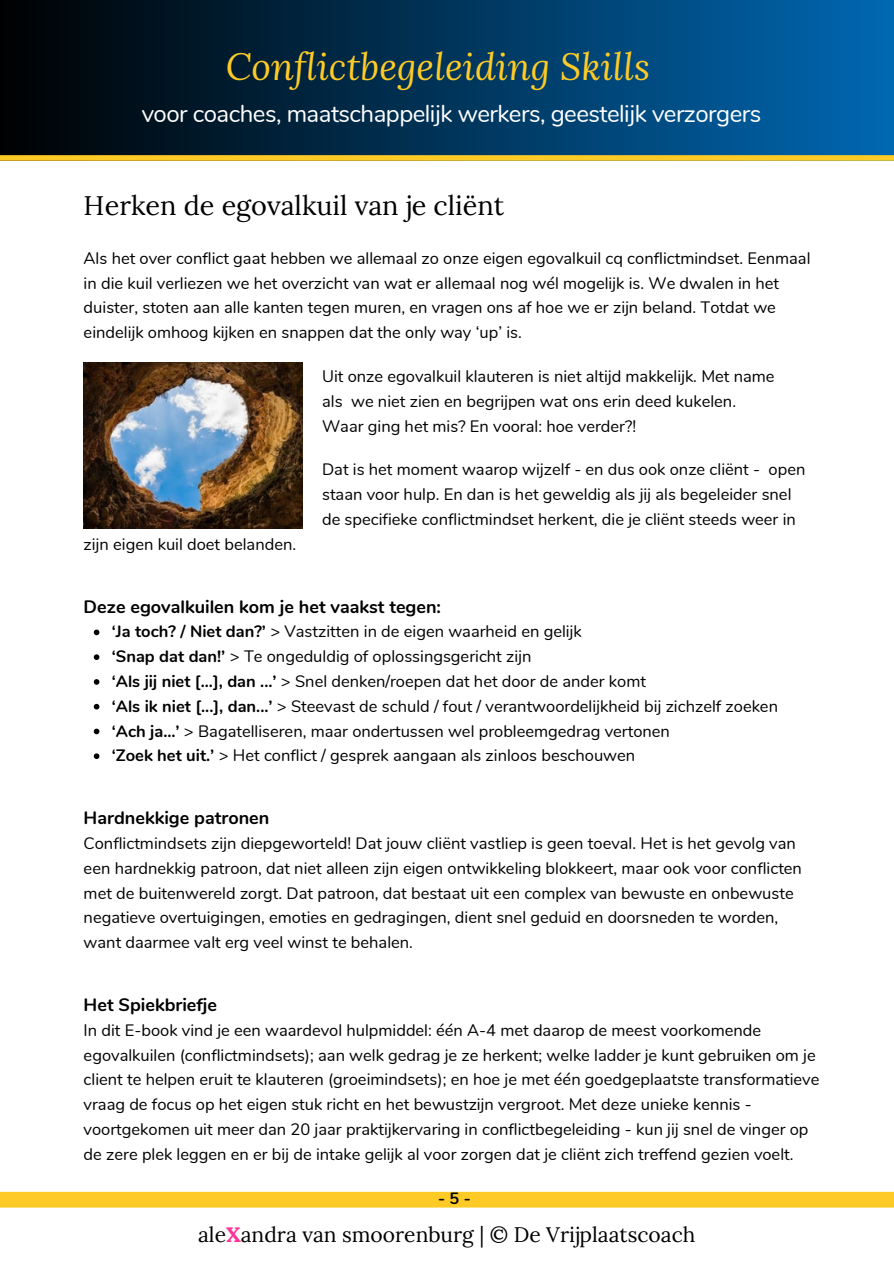
<style>
.page{position:relative;width:894px;height:1264px;background:#fff}
.page>*{position:absolute;margin:0;border:0;box-sizing:border-box;transform-origin:0 0}
.t1{font:italic 37.35px "Lora";color:#fecb26}
.t2{font:27px "Lora";color:#000}
.t3{font:24px "Nunito";letter-spacing:-.02em;color:#fff}
.t4{font:21px "Lora";color:#010101}
.t5{font:700 18px "Nunito";color:#000}
.t6{font:18px "Nunito";color:#fff}
.t7{font:16.5px/24.8px "Nunito";color:#000}
.t8{font:700 16.35px "Nunito";color:#000}
.s1{font-weight:700}
.s2{font-weight:700;color:#f39}
</style>
<div class="page">
<div style="left:0;top:1191px;width:893px;height:16px;background:#fecb26"></div>
<svg style="left:94px;top:629px;width:5px;height:6px"></svg>
<svg style="left:94px;top:654px;width:5px;height:6px"></svg>
<svg style="left:94px;top:679px;width:5px;height:5px"></svg>
<svg style="left:94px;top:704px;width:5px;height:5px"></svg>
<svg style="left:94px;top:728px;width:5px;height:6px"></svg>
<svg style="left:94px;top:753px;width:5px;height:6px"></svg>
<img style="left:84px;top:362px;width:218px;height:167px">
<div style="left:0;top:0;width:893px;height:161px;background:linear-gradient(to right,#000001,#0068b1)"></div>
<div style="left:0;top:155px;width:893px;height:6px;background:#fecb26"></div>
<h5 class="t1" style="left:226px;top:41px;width:425px">Conflictbegeleiding Skills</h5>
<h4 class="t3" style="left:142px;top:97px;width:621px">voor coaches, maatschappelijk werkers, geestelijk verzorgers</h4>
<p class="t6" style="left:371px;top:108px;width:419px">voor coaches, geestelijk verzorgers en hulpverleners</p>
<p class="t2" style="left:84px;top:187px;width:422px">Herken de egovalkuil van je cliënt</p>
<h1 class="t7" style="left:84px;top:246px;width:728px">Als het over conflict gaat hebben we allemaal zo onze eigen egovalkuil cq conflictmindset. Eenmaal in die kuil verliezen we het overzicht van wat er allemaal nog wél mogelijk is. We dwalen in het duister, stoten aan alle kanten tegen muren, en vragen ons af hoe we er zijn beland. Totdat we eindelijk omhoog kijken en snappen dat the only way ‘up’ is.</h1>
<h3 class="t7" style="left:322px;top:364px;width:454px">Uit onze egovalkuil klauteren is niet altijd makkelijk. Met name</h3>
<p class="t7" style="left:322px;top:389px;width:415px">als we niet zien en begrijpen wat ons erin deed kukelen.</p>
<h2 class="t7" style="left:322px;top:413px;width:315px">Waar ging het mis? En vooral: hoe verder?!</h2>
<p class="t7" style="left:322px;top:457px;width:484px">Dat is het moment waarop wijzelf - en dus ook onze cliënt - open</p>
<p class="t7" style="left:322px;top:482px;width:471px">staan voor hulp. En dan is het geweldig als jij als begeleider snel</p>
<p class="t7" style="left:322px;top:507px;width:475px">de specifieke conflictmindset herkent, die je cliënt steeds weer in</p>
<p class="t7" style="left:84px;top:532px;width:214px">zijn eigen kuil doet belanden.</p>
<p class="t5" style="left:84px;top:594px;width:359px">Deze egovalkuilen kom je het vaakst tegen:</p>
<p class="t7" style="left:112px;top:619px;width:471px"><span class="s1">‘Ja toch? / Niet dan?’</span> &gt; Vastzitten in de eigen waarheid en gelijk</p>
<p class="t7" style="left:112px;top:644px;width:421px"><span class="s1">‘Snap dat dan!’</span> &gt; Te ongeduldig of oplossingsgericht zijn</p>
<p class="t7" style="left:112px;top:669px;width:535px"><span class="s1">‘Als jij niet [...], dan ...’</span> &gt; Snel denken/roepen dat het door de ander komt</p>
<h5 class="t7" style="left:112px;top:694px;width:667px"><span class="s1">‘Als ik niet [...], dan...’</span> &gt; Steevast de schuld / fout / verantwoordelijkheid bij zichzelf zoeken</h5>
<p class="t7" style="left:112px;top:718px;width:559px"><span class="s1">‘Ach ja...’</span> &gt; Bagatelliseren, maar ondertussen wel probleemgedrag vertonen</p>
<p class="t7" style="left:112px;top:743px;width:525px"><span class="s1">‘Zoek het uit.’</span> &gt; Het conflict / gesprek aangaan als zinloos beschouwen</p>
<p class="t5" style="left:84px;top:806px;width:187px">Hardnekkige patronen</p>
<p class="t7" style="left:84px;top:831px;width:719px">Conflictmindsets zijn diepgeworteld! Dat jouw cliënt vastliep is geen toeval. Het is het gevolg van een hardnekkig patroon, dat niet alleen zijn eigen ontwikkeling blokkeert, maar ook voor conflicten met de buitenwereld zorgt. Dat patroon, dat bestaat uit een complex van bewuste en onbewuste negatieve overtuigingen, emoties en gedragingen, dient snel geduid en doorsneden te worden,</p>
<p class="t7" style="left:84px;top:930px;width:331px">want daarmee valt erg veel winst te behalen.</p>
<p class="t5" style="left:84px;top:992px;width:135px">Het Spiekbriefje</p>
<p class="t7" style="left:84px;top:1018px;width:737px">In dit E-book vind je een waardevol hulpmiddel: één A-4 met daarop de meest voorkomende egovalkuilen (conflictmindsets); aan welk gedrag je ze herkent; welke ladder je kunt gebruiken om je client te helpen eruit te klauteren (groeimindsets); en hoe je met één goedgeplaatste transformatieve vraag de focus op het eigen stuk richt en het bewustzijn vergroot. Met deze unieke kennis - voortgekomen uit meer dan 20 jaar praktijkervaring in conflictbegeleiding - kun jij snel de vinger op de zere plek leggen en er bij de intake gelijk al voor zorgen dat je cliënt zich treffend gezien voelt.</p>
<p class="t8" style="left:438px;top:1187px;width:34px">-5-</p>
<p class="t4" style="left:198px;top:1220px;width:498px">ale<span class="s2">X</span>andra van smoorenburg | © De Vrijplaatscoach</p>
</div>
